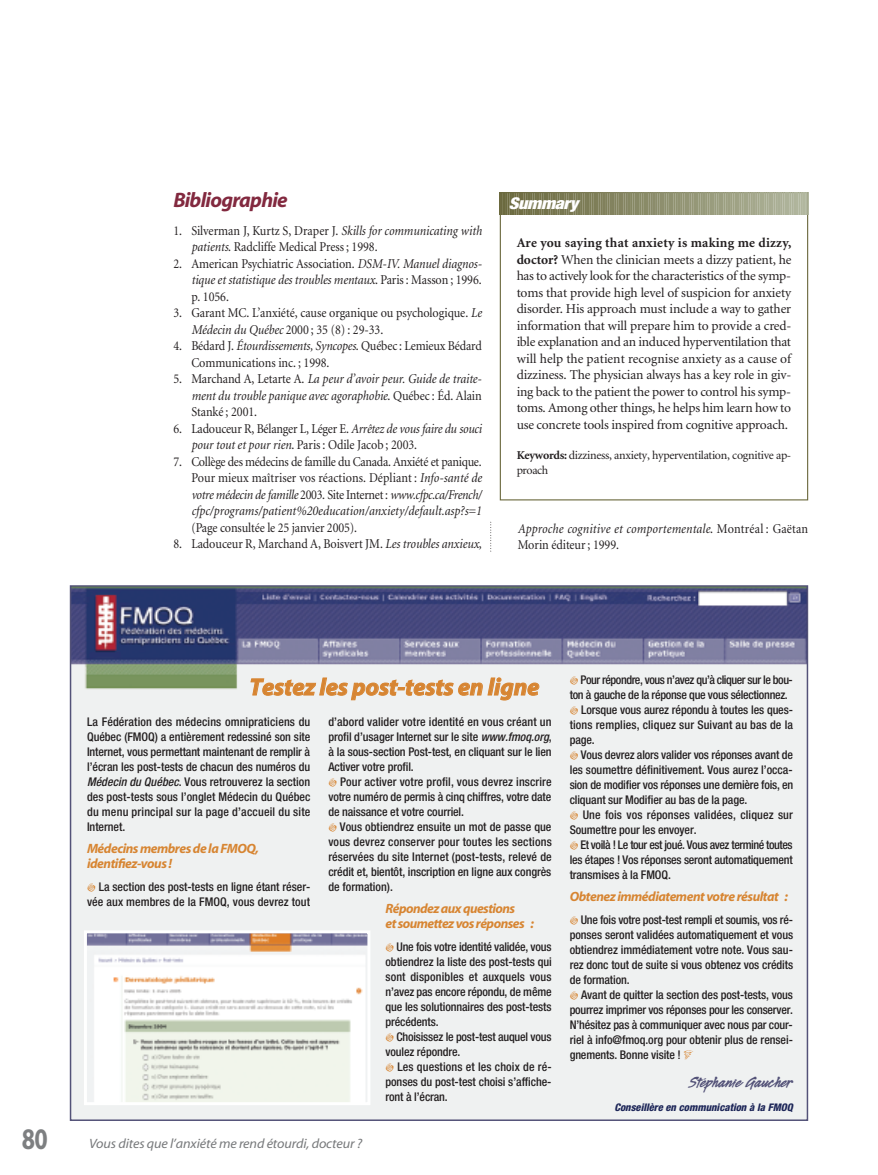
<style>
.page{position:relative;width:878px;height:1175px;background:#fff}
.page>*{position:absolute;margin:0;border:0;box-sizing:border-box;transform-origin:0 0}
.t1{font:700 30px "Myriad";color:#7d7f81;scale:.8 1}
.t2{font:italic 700 24px "Myriad";color:#d78532}
.t3{font:italic 700 21px "Myriad";letter-spacing:-.035em;color:#82293f}
.t4{font:700 18px "Legault Std";color:#535278}
.t5{font:italic 900 condensed 16.2px "Helvetica Neue";letter-spacing:-.015em;color:#fff;scale:1.11 1}
.t6{font:13.5px/16.5px "Minion";letter-spacing:-.005em;color:#231f20;scale:.9 1}
.t7{font:13.5px/16.5px "Minion";letter-spacing:-.005em;color:#231f20;text-align:justify}
.t8{font:italic 700 13.5px/15px "Myriad";letter-spacing:-.035em;color:#d78532}
.t9{font:italic 13.5px/16.5px "Minion";letter-spacing:-.005em;color:#231f20;text-align:justify;scale:.9 1}
.t10{font:italic 13.5px/16.5px "Minion";letter-spacing:.015em;color:#231f20;scale:.9 1}
.t11{font:italic 13.5px "Myriad";letter-spacing:-.01em;color:#77797b;scale:1.05 1}
.t12{font:500 condensed 12px/15px "Helvetica Neue";letter-spacing:-.01em;color:#231f20;text-align:justify}
.t13{font:500 condensed 12px "Helvetica Neue";letter-spacing:-.04em;color:#231f20}
.t14{font:500 condensed 12px "Helvetica Neue";letter-spacing:.01em;color:#231f20}
.t15{font:12px/15px "Minion";letter-spacing:-.025em;color:#231f20}
.t16{font:italic 800 condensed 10.5px "Helvetica Neue";color:#1d2658}
.s1{font-style:italic}
.s2{font-style:normal}
.s3{font-weight:700}
</style>
<div class="page">
<svg style="left:490px;top:522px;width:1px;height:30px"></svg>
<img style="left:73px;top:588px;width:732px;height:529px">
<img style="left:88px;top:934px;width:278px;height:167px">
<div style="left:84px;top:930px;width:286px;height:175px;border:3px solid #fff"></div>
<svg style="left:500px;top:192px;width:309px;height:22px;background:#929373"></svg>
<svg style="left:87px;top:883px;width:8px;height:8px"></svg>
<svg style="left:329px;top:778px;width:7px;height:8px"></svg>
<svg style="left:329px;top:823px;width:7px;height:8px"></svg>
<svg style="left:386px;top:943px;width:7px;height:8px"></svg>
<svg style="left:386px;top:1033px;width:7px;height:8px"></svg>
<svg style="left:386px;top:1063px;width:7px;height:8px"></svg>
<svg style="left:570px;top:676px;width:8px;height:8px"></svg>
<svg style="left:570px;top:706px;width:8px;height:8px"></svg>
<svg style="left:570px;top:751px;width:8px;height:8px"></svg>
<svg style="left:570px;top:811px;width:8px;height:8px"></svg>
<svg style="left:570px;top:841px;width:8px;height:8px"></svg>
<svg style="left:570px;top:916px;width:8px;height:8px"></svg>
<svg style="left:570px;top:991px;width:8px;height:8px"></svg>
<svg style="left:684px;top:1050px;width:9px;height:9px"></svg>
<h3 class="t3" style="left:173px;top:192px;width:116px">Bibliographie</h3>
<p class="t6" style="left:191px;top:223px;width:324px;text-indent:-18px">1. Silverman J, Kurtz S, Draper J. <span class="s1">Skills for communicating with patients</span>. Radcliffe Medical Press ; 1998.</p>
<p class="t6" style="left:191px;top:256px;width:324px;text-align:justify;text-indent:-18px">2. American Psychiatric Association. <span class="s1">DSM-IV. Manuel diagnos&shy;tique et statistique des troubles mentaux</span>. Paris : Masson ; 1996. p. 1056.</p>
<p class="t6" style="left:191px;top:306px;width:324px;text-indent:-18px">3. Garant MC. L’anxiété, cause organique ou psychologique. <span class="s1">Le<br>Médecin du Québec</span> 2000 ; 35 (8) : 29-33.</p>
<p class="t6" style="left:191px;top:339px;width:324px;text-indent:-18px">4. Bédard J. <span class="s1">Étourdissements, Syncopes</span>. Québec : Lemieux Bédard<br>Communications inc. ; 1998.</p>
<p class="t9" style="left:191px;top:372px;width:324px;text-indent:-18px"><span class="s2">5. Marchand A, Letarte A.</span> La peur d’avoir peur. Guide de traite&shy;ment du trouble panique avec agoraphobie<span class="s2">. Québec : Éd. Alain Stanké ; 2001.</span></p>
<p class="t6" style="left:191px;top:421px;width:324px;text-indent:-18px">6. Ladouceur R, Bélanger L, Léger E. <span class="s1">Arrêtez de vous faire du souci pour tout et pour rien</span>. Paris : Odile Jacob ; 2003.</p>
<p class="t6" style="left:191px;top:454px;width:324px;text-align:justify;text-indent:-18px">7. Collège des médecins de famille du Canada. Anxiété et panique.<br>Pour mieux maîtriser vos réactions. Dépliant : <span class="s1">Info-santé de votre médecin de famille</span> 2003. Site Internet : <span class="s1">www.cfpc.ca/French/ cfpc/programs/patient%20education/anxiety/default.asp?s=1</span></p>
<p class="t6" style="left:191px;top:520px;width:186px">(Page consultée le 25 janvier 2005).</p>
<p class="t6" style="left:173px;top:537px;width:344px">8. Ladouceur R, Marchand A, Boisvert JM. <span class="s1">Les troubles anxieux,</span></p>
<h3 class="t5" style="left:508px;top:197px;width:64px">Summary</h3>
<p class="t7" style="left:516px;top:235px;width:276px"><span class="s3">Are you saying that anxiety is making me dizzy, doctor?</span> When the clinician meets a dizzy patient, he has to actively look for the characteristics of the symp&shy;toms that provide high level of suspicion for anxiety disorder. His approach must include a way to gather information that will prepare him to provide a cred&shy;ible explanation and an induced hyperventilation that will help the patient recognise anxiety as a cause of dizziness. The physician always has a key role in giv&shy;ing back to the patient the power to control his symp&shy;toms. Among other things, he helps him learn how to use concrete tools inspired from cognitive approach.</p>
<p class="t15" style="left:516px;top:448px;width:276px"><span class="s3">Keywords:</span> dizziness, anxiety, hyperventilation, cognitive ap&shy;proach</p>
<p class="t10" style="left:518px;top:521px;width:324px">Approche cognitive et comportementale<span class="s2">. Montréal : Gaëtan<br>Morin éditeur ; 1999.</span></p>
<h2 class="t2" style="left:249px;top:678px;width:291px">Testez les post-tests en ligne</h2>
<p class="t12" style="left:87px;top:715px;width:225px">La Fédération des médecins omnipraticiens du Québec (FMOQ) a entièrement redessiné son site Internet, vous permettant maintenant de remplir à l’écran les post-tests de chacun des numéros du <span class="s1">Médecin du Québec</span>. Vous retrouverez la section des post-tests sous l’onglet Médecin du Québec du menu principal sur la page d’accueil du site Internet.</p>
<p class="t8" style="left:87px;top:842px;width:173px">Médecins membres de la FMOQ, identifiez-vous !</p>
<p class="t12" style="left:87px;top:880px;width:225px;text-align:right">La section des post-tests en ligne étant réser&shy;vée aux membres de la FMOQ, vous devrez tout</p>
<p class="t12" style="left:328px;top:715px;width:225px">d’abord valider votre identité en vous créant un profil d’usager Internet sur le site <span class="s1">www.fmoq.org</span>, à la sous-section Post-test, en cliquant sur le lien Activer votre profil.</p>
<p class="t12" style="left:328px;top:775px;width:225px;text-indent:12px">Pour activer votre profil, vous devrez inscrire votre numéro de permis à cinq chiffres, votre date de naissance et votre courriel.</p>
<p class="t12" style="left:328px;top:820px;width:225px;text-indent:12px">Vous obtiendrez ensuite un mot de passe que vous devrez conserver pour toutes les sections réservées du site Internet (post-tests, relevé de crédit et, bientôt, inscription en ligne aux congrès de formation).</p>
<p class="t8" style="left:385px;top:902px;width:150px">Répondez aux questions<br>et soumettez vos réponses :</p>
<p class="t12" style="left:385px;top:940px;width:168px;text-indent:11px">Une fois votre identité validée, vous obtiendrez la liste des post-tests qui sont disponibles et auxquels vous n’avez pas encore répondu, de même que les solutionnaires des post-tests précédents.</p>
<p class="t12" style="left:385px;top:1030px;width:167px;text-indent:11px">Choisissez le post-test auquel vous voulez répondre.</p>
<p class="t12" style="left:385px;top:1060px;width:168px;text-indent:12px">Les questions et les choix de ré&shy;ponses du post-test choisi s’affiche&shy;ront à l’écran.</p>
<h1 class="t1" style="left:22px;top:1127px;width:34px">80</h1>
<p class="t11" style="left:89px;top:1138px;width:261px">Vous dites que l’anxiété me rend étourdi, docteur ?</p>
<p class="t13" style="left:580px;top:675px;width:214px">Pour répondre, vous n’avez qu’à cliquer sur le bou-</p>
<p class="t12" style="left:569px;top:688px;width:220px">ton à gauche de la réponse que vous sélectionnez.</p>
<p class="t12" style="left:581px;top:703px;width:213px">Lorsque vous aurez répondu à toutes les ques-</p>
<p class="t14" style="left:569px;top:720px;width:225px">tions remplies, cliquez sur Suivant au bas de la</p>
<p class="t12" style="left:569px;top:733px;width:27px">page.</p>
<p class="t12" style="left:580px;top:748px;width:214px">Vous devrez alors valider vos réponses avant de</p>
<p class="t12" style="left:569px;top:763px;width:224px">les soumettre définitivement. Vous aurez l’occa-</p>
<p class="t12" style="left:569px;top:778px;width:225px">sion de modifier vos réponses une dernière fois, en</p>
<p class="t12" style="left:569px;top:793px;width:179px">cliquant sur Modifier au bas de la page.</p>
<p class="t14" style="left:582px;top:810px;width:212px">Une fois vos réponses validées, cliquez sur</p>
<p class="t12" style="left:569px;top:823px;width:128px">Soumettre pour les envoyer.</p>
<p class="t13" style="left:580px;top:840px;width:214px">Et voilà ! Le tour est joué. Vous avez terminé toutes</p>
<p class="t12" style="left:569px;top:853px;width:224px">les étapes ! Vos réponses seront automatiquement</p>
<p class="t12" style="left:569px;top:868px;width:103px">transmises à la FMOQ.</p>
<p class="t8" style="left:569px;top:890px;width:220px">Obtenez immédiatement votre résultat :</p>
<p class="t12" style="left:569px;top:913px;width:225px;text-indent:11px">Une fois votre post-test rempli et soumis, vos ré&shy;ponses seront validées automatiquement et vous obtiendrez immédiatement votre note. Vous sau&shy;rez donc tout de suite si vous obtenez vos crédits de formation.</p>
<p class="t12" style="left:569px;top:988px;width:225px;text-indent:11px">Avant de quitter la section des post-tests, vous pourrez imprimer vos réponses pour les conserver.<br>N’hésitez pas à communiquer avec nous par cour&shy;riel à info@fmoq.org pour obtenir plus de rensei&shy;gnements. Bonne visite !</p>
<h3 class="t4" style="left:689px;top:1070px;width:105px">Stéphanie Gaucher</h3>
<p class="t16" style="left:614px;top:1103px;width:180px">Conseillère en communication à la FMOQ</p>
</div>
